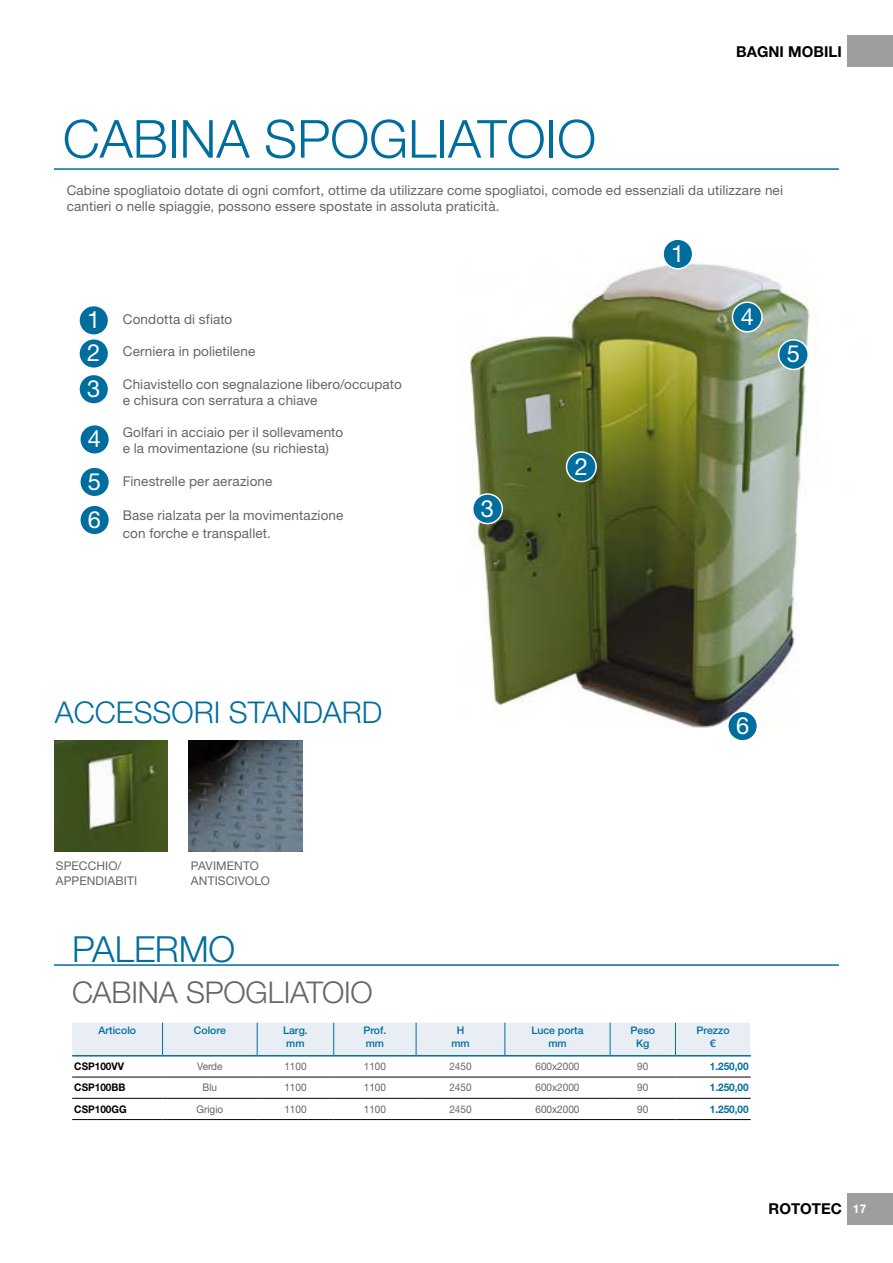
<style>
.page{position:relative;width:893px;height:1263px;background:#fff}
.page>*{position:absolute;margin:0;border:0;box-sizing:border-box;transform-origin:0 0}
.t1{font:300 52.5px "Helvetica Neue LT Std";color:#006d9f}
.t2{font:300 36px "Helvetica Neue LT Std";letter-spacing:-.005em;color:#006d9f}
.t3{font:300 30px "Helvetica Neue LT Std";letter-spacing:-.005em;color:#646567}
.t4{font:300 30px "Helvetica Neue LT Std";color:#006d9f}
.t5{font:23.7px/38.1px "Helvetica Neue LT Std";color:#fff}
.t6{font:700 15px "Helvetica Neue LT Std";color:#000}
.t7{font:13.5px/16.2px "Helvetica Neue LT Std";letter-spacing:.01em;color:#646567}
.t8{font:12px/14.4px "Helvetica Neue LT Std";letter-spacing:.01em;color:#646567}
.t9{font:10.5px "Helvetica Neue LT Std";color:#646567;scale:.95 1}
.t10{font:500 10.5px/12.6px "Helvetica Neue LT Std";color:#006d9f;text-align:center}
.t11{font:700 10.5px "Helvetica Neue LT Std";color:#000;scale:.95 1}
.t12{font:700 10.5px "Helvetica Neue LT Std";color:#006d9f;scale:.95 1}
.s1{font-size:12px;color:#fff}
</style>
<div class="page">
<div style="left:847px;top:35px;width:46px;height:32px;background:#9c9e9f"></div>
<div style="left:847px;top:1193px;width:46px;height:31px;background:#9c9e9f"></div>
<img style="left:461px;top:264px;width:349px;height:463px">
<div style="left:663px;top:239px;width:30px;height:30px;background:#006d9f;border-radius:50%"></div>
<div style="left:662px;top:238px;width:31px;height:31px;border:1px solid #fff;border-radius:50%"></div>
<div style="left:728px;top:711px;width:29px;height:30px;background:#006d9f;border-radius:50%"></div>
<div style="left:727px;top:710px;width:31px;height:32px;border:1px solid #fff;border-radius:50%"></div>
<div style="left:473px;top:494px;width:29px;height:30px;background:#006d9f;border-radius:50%"></div>
<div style="left:472px;top:493px;width:31px;height:31px;border:1px solid #fff;border-radius:50%"></div>
<div style="left:779px;top:340px;width:29px;height:29px;background:#006d9f;border-radius:50%"></div>
<div style="left:778px;top:339px;width:31px;height:31px;border:1px solid #fff;border-radius:50%"></div>
<div style="left:567px;top:452px;width:29px;height:30px;background:#006d9f;border-radius:50%"></div>
<div style="left:566px;top:451px;width:31px;height:31px;border:1px solid #fff;border-radius:50%"></div>
<div style="left:732px;top:302px;width:30px;height:30px;background:#006d9f;border-radius:50%"></div>
<div style="left:732px;top:301px;width:31px;height:32px;border:1px solid #fff;border-radius:50%"></div>
<hr style="left:54px;top:168px;width:785px;height:2px;background:#006d9f">
<div style="left:72px;top:1023px;width:678px;height:32px;background:#e9eef4"></div>
<hr style="left:257px;top:1077px;width:77px;height:1px;background:#000">
<hr style="left:334px;top:1077px;width:82px;height:1px;background:#000">
<hr style="left:416px;top:1077px;width:89px;height:1px;background:#000">
<hr style="left:505px;top:1077px;width:105px;height:1px;background:#000">
<hr style="left:610px;top:1077px;width:65px;height:1px;background:#000">
<hr style="left:257px;top:1098px;width:77px;height:1px;background:#000">
<hr style="left:334px;top:1098px;width:82px;height:1px;background:#000">
<hr style="left:416px;top:1098px;width:89px;height:1px;background:#000">
<hr style="left:505px;top:1098px;width:105px;height:1px;background:#000">
<hr style="left:610px;top:1098px;width:65px;height:1px;background:#000">
<hr style="left:72px;top:1119px;width:91px;height:1px;background:#000">
<hr style="left:163px;top:1119px;width:94px;height:1px;background:#000">
<hr style="left:675px;top:1119px;width:76px;height:1px;background:#000">
<hr style="left:162px;top:1023px;width:1px;height:32px;background:#006d9f">
<hr style="left:257px;top:1023px;width:1px;height:32px;background:#006d9f">
<hr style="left:333px;top:1023px;width:1px;height:32px;background:#006d9f">
<hr style="left:416px;top:1023px;width:1px;height:32px;background:#006d9f">
<hr style="left:504px;top:1023px;width:1px;height:32px;background:#006d9f">
<hr style="left:610px;top:1023px;width:1px;height:32px;background:#006d9f">
<hr style="left:675px;top:1023px;width:1px;height:32px;background:#006d9f">
<hr style="left:72px;top:1055px;width:91px;height:1px;background:#006d9f">
<hr style="left:675px;top:1055px;width:76px;height:1px;background:#006d9f">
<hr style="left:72px;top:1077px;width:91px;height:1px;background:#000">
<hr style="left:675px;top:1077px;width:76px;height:1px;background:#000">
<hr style="left:72px;top:1098px;width:91px;height:1px;background:#000">
<hr style="left:675px;top:1098px;width:76px;height:1px;background:#000">
<hr style="left:163px;top:1055px;width:94px;height:1px;background:#006d9f">
<hr style="left:163px;top:1077px;width:94px;height:1px;background:#000">
<hr style="left:163px;top:1098px;width:94px;height:1px;background:#000">
<hr style="left:257px;top:1119px;width:77px;height:1px;background:#000">
<hr style="left:334px;top:1119px;width:82px;height:1px;background:#000">
<hr style="left:416px;top:1119px;width:89px;height:1px;background:#000">
<hr style="left:505px;top:1119px;width:105px;height:1px;background:#000">
<hr style="left:610px;top:1119px;width:65px;height:1px;background:#000">
<hr style="left:257px;top:1055px;width:77px;height:1px;background:#006d9f">
<hr style="left:334px;top:1055px;width:82px;height:1px;background:#006d9f">
<hr style="left:416px;top:1055px;width:89px;height:1px;background:#006d9f">
<hr style="left:505px;top:1055px;width:105px;height:1px;background:#006d9f">
<hr style="left:610px;top:1055px;width:65px;height:1px;background:#006d9f">
<hr style="left:54px;top:964px;width:785px;height:2px;background:#006d9f">
<div style="left:79px;top:306px;width:30px;height:29px;background:#006d9f;border-radius:50%"></div>
<div style="left:78px;top:305px;width:31px;height:31px;border:1px solid #fff;border-radius:50%"></div>
<div style="left:79px;top:374px;width:30px;height:30px;background:#006d9f;border-radius:50%"></div>
<div style="left:78px;top:374px;width:31px;height:31px;border:1px solid #fff;border-radius:50%"></div>
<div style="left:79px;top:339px;width:30px;height:29px;background:#006d9f;border-radius:50%"></div>
<div style="left:78px;top:338px;width:31px;height:31px;border:1px solid #fff;border-radius:50%"></div>
<div style="left:80px;top:425px;width:29px;height:29px;background:#006d9f;border-radius:50%"></div>
<div style="left:79px;top:424px;width:31px;height:31px;border:1px solid #fff;border-radius:50%"></div>
<div style="left:80px;top:467px;width:29px;height:30px;background:#006d9f;border-radius:50%"></div>
<div style="left:79px;top:466px;width:31px;height:31px;border:1px solid #fff;border-radius:50%"></div>
<div style="left:80px;top:505px;width:29px;height:30px;background:#006d9f;border-radius:50%"></div>
<div style="left:79px;top:504px;width:31px;height:31px;border:1px solid #fff;border-radius:50%"></div>
<img style="left:54px;top:740px;width:113px;height:111px">
<img style="left:189px;top:740px;width:113px;height:111px">
<h1 class="t1" style="left:63px;top:107px;width:535px">CABINA SPOGLIATOIO</h1>
<p class="t6" style="left:736px;top:43px;width:107px">BAGNI MOBILI</p>
<p class="t7" style="left:67px;top:182px;width:718px">Cabine spogliatoio dotate di ogni comfort, ottime da utilizzare come spogliatoi, comode ed essenziali da utilizzare nei cantieri o nelle spiaggie, possono essere spostate in assoluta praticità.</p>
<h3 class="t5" style="left:87px;top:300px;width:15px">1</h3>
<h3 class="t5" style="left:87px;top:333px;width:15px">2</h3>
<h3 class="t5" style="left:87px;top:369px;width:15px">3</h3>
<h3 class="t5" style="left:88px;top:419px;width:15px">4</h3>
<h3 class="t5" style="left:88px;top:462px;width:15px">5<br>6</h3>
<p class="t7" style="left:123px;top:311px;width:111px">Condotta di sfiato</p>
<p class="t7" style="left:123px;top:343px;width:134px">Cerniera in polietilene</p>
<p class="t7" style="left:123px;top:375px;width:281px">Chiavistello con segnalazione libero/occupato e chisura con serratura a chiave</p>
<p class="t7" style="left:123px;top:424px;width:222px">Golfari in acciaio per il sollevamento e la movimentazione (su richiesta)</p>
<p class="t7" style="left:123px;top:473px;width:151px">Finestrelle per aerazione</p>
<p class="t7" style="left:123px;top:506px;width:222px;line-height:18px">Base rialzata per la movimentazione con forche e transpallet.</p>
<h3 class="t5" style="left:481px;top:489px;width:15px">3</h3>
<h3 class="t5" style="left:575px;top:447px;width:15px">2</h3>
<h3 class="t5" style="left:671px;top:234px;width:15px">1</h3>
<h3 class="t5" style="left:741px;top:297px;width:15px">4</h3>
<h3 class="t5" style="left:787px;top:335px;width:15px">5</h3>
<h3 class="t4" style="left:55px;top:694px;width:329px">ACCESSORI STANDARD</h3>
<h3 class="t5" style="left:736px;top:706px;width:15px">6</h3>
<p class="t8" style="left:56px;top:859px;width:83px">SPECCHIO/<br>APPENDIABITI</p>
<p class="t8" style="left:191px;top:859px;width:81px">PAVIMENTO<br>ANTISCIVOLO</p>
<h2 class="t2" style="left:72px;top:927px;width:165px">PALERMO</h2>
<h3 class="t3" style="left:72px;top:974px;width:302px">CABINA SPOGLIATOIO</h3>
<p class="t10" style="left:99px;top:1024px;width:39px">Articolo</p>
<p class="t10" style="left:194px;top:1024px;width:33px">Colore</p>
<p class="t10" style="left:283px;top:1024px;width:26px">Larg. mm</p>
<p class="t10" style="left:363px;top:1024px;width:24px;text-align:left">Prof. mm</p>
<p class="t10" style="left:451px;top:1024px;width:20px">H mm</p>
<p class="t10" style="left:531px;top:1024px;width:54px">Luce porta mm</p>
<p class="t10" style="left:630px;top:1024px;width:26px">Peso<br>Kg</p>
<p class="t10" style="left:697px;top:1024px;width:35px">Prezzo €</p>
<p class="t11" style="left:74px;top:1060px;width:54px">CSP100VV</p>
<p class="t9" style="left:197px;top:1060px;width:28px">Verde</p>
<p class="t9" style="left:284px;top:1060px;width:25px">1100</p>
<p class="t9" style="left:364px;top:1060px;width:25px">1100</p>
<p class="t9" style="left:449px;top:1060px;width:25px">2450</p>
<p class="t9" style="left:535px;top:1060px;width:48px">600x2000</p>
<p class="t9" style="left:637px;top:1060px;width:13px">90</p>
<p class="t12" style="left:710px;top:1060px;width:42px">1.250,00</p>
<p class="t11" style="left:74px;top:1081px;width:55px">CSP100BB</p>
<p class="t9" style="left:203px;top:1081px;width:17px">Blu</p>
<p class="t9" style="left:284px;top:1081px;width:25px">1100</p>
<p class="t9" style="left:364px;top:1081px;width:25px">1100</p>
<p class="t9" style="left:449px;top:1081px;width:25px">2450</p>
<p class="t9" style="left:535px;top:1081px;width:48px">600x2000</p>
<p class="t9" style="left:637px;top:1081px;width:13px">90</p>
<p class="t12" style="left:710px;top:1081px;width:42px">1.250,00</p>
<p class="t11" style="left:74px;top:1102px;width:57px">CSP100GG</p>
<p class="t9" style="left:196px;top:1103px;width:30px">Grigio</p>
<p class="t9" style="left:284px;top:1103px;width:25px">1100</p>
<p class="t9" style="left:364px;top:1103px;width:25px">1100</p>
<p class="t9" style="left:449px;top:1103px;width:25px">2450</p>
<p class="t9" style="left:535px;top:1103px;width:48px">600x2000</p>
<p class="t9" style="left:637px;top:1103px;width:13px">90</p>
<p class="t12" style="left:710px;top:1102px;width:42px">1.250,00</p>
<p class="t6" style="left:769px;top:1199px;width:99px">ROTOTEC <span class="s1">17</span></p>
</div>
